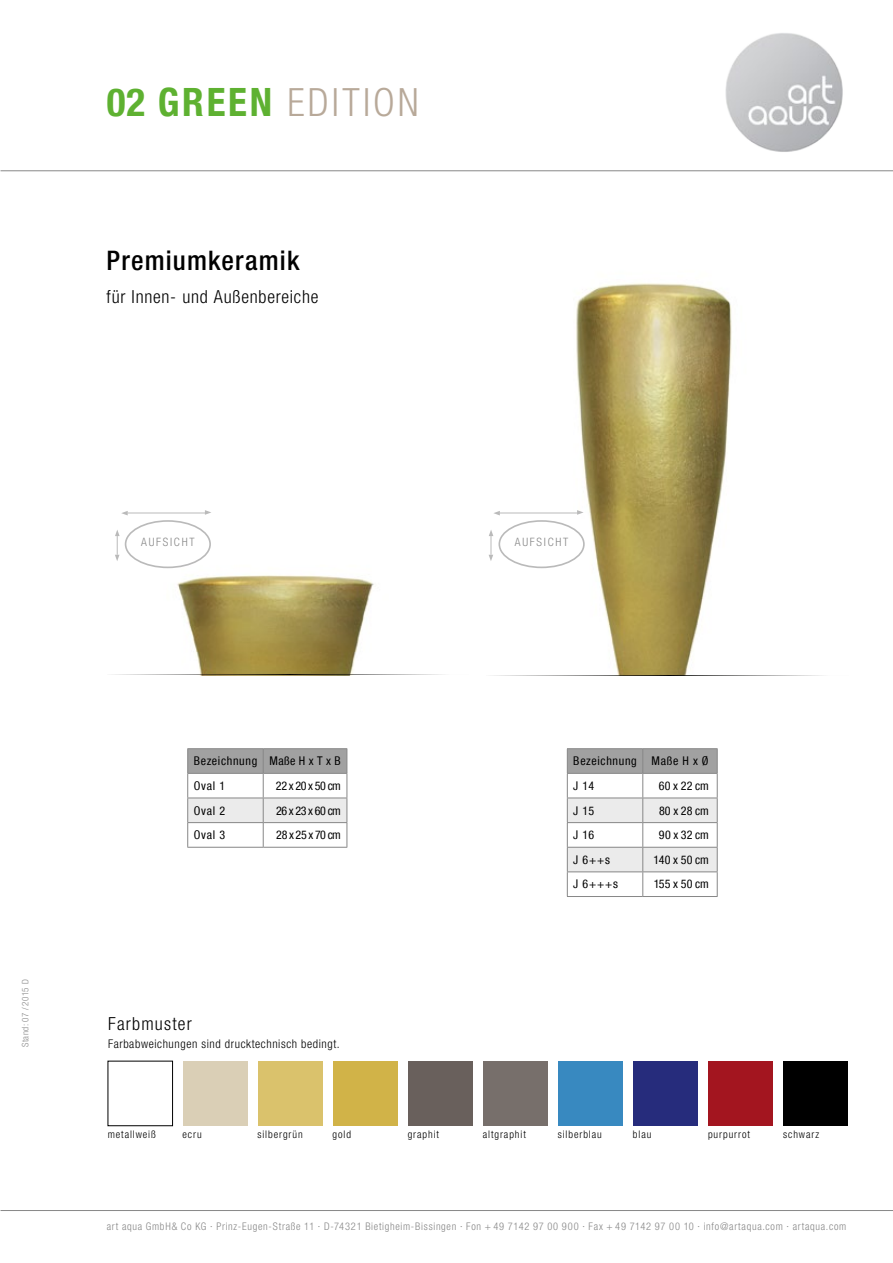
<style>
.page{position:relative;width:893px;height:1263px;background:#fff}
.page>*{position:absolute;margin:0;border:0;box-sizing:border-box;transform-origin:0 0}
.t1{font:700 condensed 39px "Helvetica Neue LT Com";letter-spacing:.07em;color:#5eb131}
.t2{font:500 condensed 27px "Helvetica Neue LT Com";letter-spacing:.04em;color:#000}
.t3{font:300 condensed 18px "Helvetica Neue LT Com";letter-spacing:.045em;color:#000}
.t4{font:300 condensed 18px "Helvetica Neue LT Com";letter-spacing:.065em;color:#000}
.t5{font:condensed 12px/24.6px "Helvetica Neue LT Com";letter-spacing:.04em;color:#000}
.t6{font:300 condensed 12px "Helvetica Neue LT Com";letter-spacing:.05em;color:#000}
.t7{font:300 condensed 11.55px "Helvetica Neue LT Com";letter-spacing:.15em;color:#878787}
.t8{font:300 condensed 10.5px "Helvetica Neue LT Com";letter-spacing:.07em;color:#878787}
.t9{font:300 condensed 10.5px "Helvetica Neue LT Com";letter-spacing:.085em;color:#000}
.t10{font:300 condensed 9px "Helvetica Neue LT Com";letter-spacing:.05em;color:#878787}
.s1{font-weight:300;color:#b8a999}
</style>
<div class="page">
<hr style="left:1px;top:171px;width:892px;height:1px;background:#878787">
<hr style="left:1px;top:1210px;width:892px;height:1px;background:#878787">
<img style="left:725px;top:33px;width:118px;height:119px">
<img style="left:124px;top:512px;width:250px;height:164px">
<hr style="left:187px;top:748px;width:76px;height:1px;background:#878787">
<hr style="left:263px;top:748px;width:84px;height:1px;background:#878787">
<svg style="left:187px;top:749px;width:161px;height:98px"></svg>
<hr style="left:187px;top:847px;width:76px;height:1px;background:#878787">
<hr style="left:263px;top:847px;width:84px;height:1px;background:#878787">
<hr style="left:567px;top:748px;width:76px;height:1px;background:#878787">
<hr style="left:643px;top:748px;width:75px;height:1px;background:#878787">
<svg style="left:567px;top:749px;width:151px;height:147px"></svg>
<hr style="left:567px;top:896px;width:76px;height:1px;background:#878787">
<hr style="left:643px;top:896px;width:75px;height:1px;background:#878787">
<img style="left:558px;top:283px;width:174px;height:392px">
<div style="left:125px;top:520px;width:86px;height:48px;border:2px solid #bababa;border-radius:50%"></div>
<hr style="left:128px;top:513px;width:77px;height:1px;background:#bababa">
<svg style="left:205px;top:510px;width:6px;height:5px"></svg>
<svg style="left:121px;top:511px;width:7px;height:4px"></svg>
<svg style="left:115px;top:530px;width:5px;height:31px"></svg>
<div style="left:498px;top:520px;width:87px;height:48px;border:2px solid #bababa;border-radius:50%"></div>
<hr style="left:500px;top:513px;width:77px;height:1px;background:#bababa">
<svg style="left:577px;top:510px;width:7px;height:5px"></svg>
<svg style="left:494px;top:511px;width:6px;height:4px"></svg>
<svg style="left:489px;top:530px;width:4px;height:31px"></svg>
<svg style="left:492px;top:675px;width:331px;height:1px"></svg>
<svg style="left:112px;top:674px;width:331px;height:1px"></svg>
<div style="left:183px;top:1061px;width:65px;height:65px;background:#dacfb6"></div>
<div style="left:258px;top:1061px;width:65px;height:65px;background:#dac26c"></div>
<div style="left:333px;top:1061px;width:65px;height:65px;background:#d1b348"></div>
<div style="left:408px;top:1061px;width:65px;height:65px;background:#69605c"></div>
<div style="left:483px;top:1061px;width:65px;height:65px;background:#776f6b"></div>
<div style="left:558px;top:1061px;width:65px;height:65px;background:#3889c0"></div>
<div style="left:633px;top:1061px;width:65px;height:65px;background:#262c7c"></div>
<div style="left:708px;top:1061px;width:65px;height:65px;background:#a3151f"></div>
<div style="left:783px;top:1061px;width:65px;height:65px;background:#000"></div>
<h1 class="t1" style="left:107px;top:79px;width:314px">02 GREEN <span class="s1">EDITION</span></h1>
<h2 class="t2" style="left:107px;top:244px;width:195px">Premiumkeramik</h2>
<h3 class="t3" style="left:107px;top:286px;width:213px">für Innen- und Außenbereiche</h3>
<p class="t7" style="left:141px;top:535px;width:55px">AUFSICHT</p>
<p class="t7" style="left:515px;top:535px;width:55px">AUFSICHT</p>
<p class="t10" style="left:20px;top:1047px;width:69px;rotate:-90deg">Stand: 07 / 2015 D</p>
<p class="t5" style="left:194px;top:749px;width:149px">Bezeichnung Maße H x T x B<br>Oval 1</p>
<p class="t5" style="left:276px;top:773px;width:66px">22 x 20 x 50 cm</p>
<p class="t5" style="left:573px;top:749px;width:137px">Bezeichnung Maße H x Ø<br>J 14</p>
<p class="t5" style="left:659px;top:773px;width:51px">60 x 22 cm</p>
<p class="t5" style="left:194px;top:798px;width:33px">Oval 2</p>
<p class="t5" style="left:276px;top:798px;width:66px">26 x 23 x 60 cm</p>
<p class="t5" style="left:194px;top:822px;width:33px">Oval 3</p>
<p class="t5" style="left:276px;top:822px;width:66px">28 x 25 x 70 cm</p>
<p class="t5" style="left:573px;top:798px;width:22px">J 15</p>
<p class="t5" style="left:659px;top:798px;width:51px">80 x 28 cm</p>
<p class="t5" style="left:573px;top:822px;width:23px">J 16</p>
<p class="t5" style="left:659px;top:822px;width:51px">90 x 32 cm</p>
<p class="t5" style="left:573px;top:847px;width:38px">J 6++s</p>
<p class="t5" style="left:654px;top:847px;width:57px">140 x 50 cm</p>
<p class="t5" style="left:573px;top:872px;width:46px">J 6+++s</p>
<p class="t5" style="left:654px;top:872px;width:57px">155 x 50 cm</p>
<h3 class="t4" style="left:108px;top:1013px;width:85px">Farbmuster</h3>
<p class="t6" style="left:108px;top:1037px;width:233px">Farbabweichungen sind drucktechnisch bedingt.</p>
<p class="t9" style="left:108px;top:1128px;width:50px">metallweiß</p>
<p class="t9" style="left:182px;top:1128px;width:21px">ecru</p>
<p class="t9" style="left:258px;top:1128px;width:47px">silbergrün</p>
<p class="t9" style="left:333px;top:1128px;width:20px">gold</p>
<p class="t9" style="left:408px;top:1128px;width:33px">graphit</p>
<p class="t9" style="left:483px;top:1128px;width:45px">altgraphit</p>
<p class="t9" style="left:558px;top:1128px;width:45px">silberblau</p>
<p class="t9" style="left:633px;top:1128px;width:20px">blau</p>
<p class="t9" style="left:708px;top:1128px;width:43px">purpurrot</p>
<p class="t9" style="left:783px;top:1128px;width:38px">schwarz</p>
<p class="t8" style="left:107px;top:1220px;width:741px">art aqua GmbH&amp; Co KG · Prinz-Eugen-Straße 11 · D-74321 Bietigheim-Bissingen · Fon + 49 7142 97 00 900 · Fax + 49 7142 97 00 10 · info@artaqua.com · artaqua.com</p>
</div>
